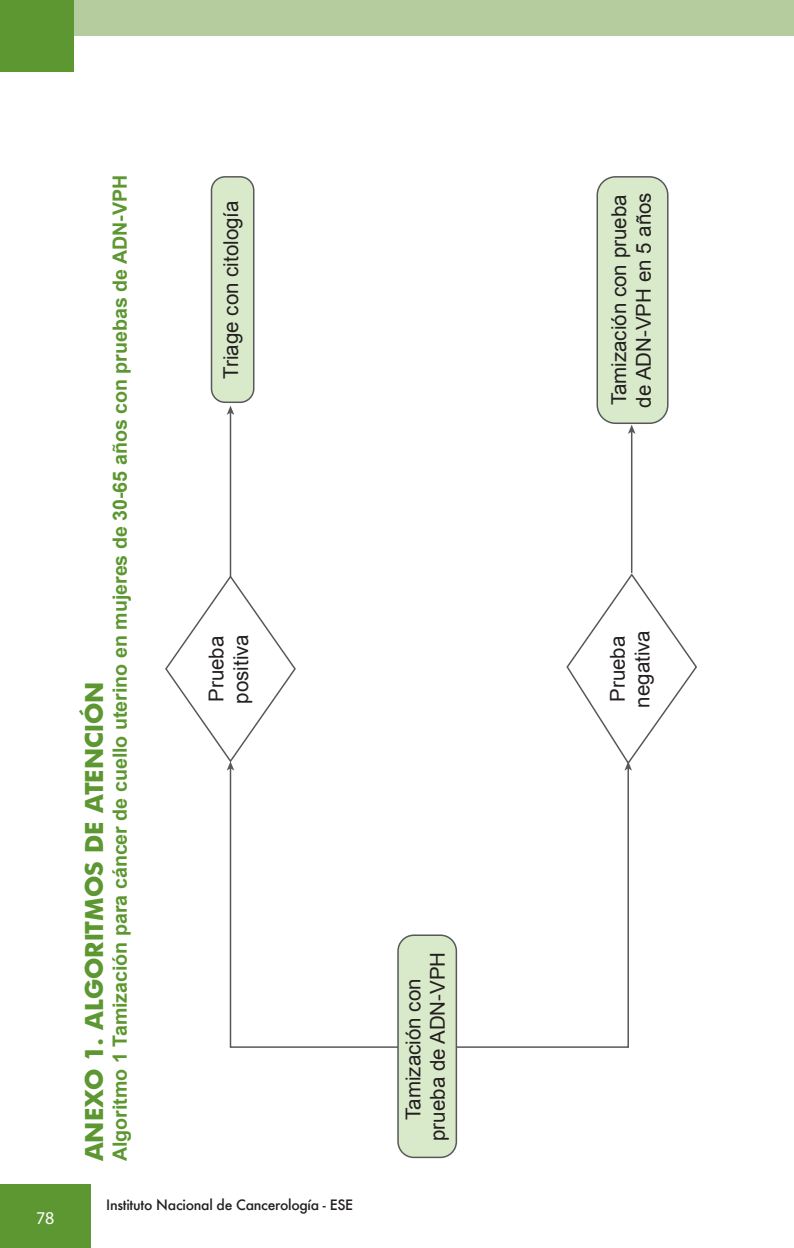
<style>
.page{position:relative;width:794px;height:1248px;background:#fff}
.page>*{position:absolute;margin:0;border:0;box-sizing:border-box;transform-origin:0 0}
.t1{font:700 24px "Futura";color:#5c9731}
.t2{font:20.4px/24.6px "Arial";color:#231f20}
.t3{font:700 19.6px "Arial";color:#5c9731}
.t4{font:18px "Myriad Pro";color:#fff}
.t5{font:500 14px "Futura";letter-spacing:-.02em;color:#231f20}
</style>
<div class="page">
<div style="left:0;top:1184px;width:91px;height:63px;background:#5c9731"></div>
<div style="left:0;top:0;width:794px;height:35px;background:#b5cc9e"></div>
<div style="left:0;top:0;width:74px;height:72px;background:#5c9731"></div>
<div style="left:230px;top:767px;width:399px;height:280px;border:2px solid #57585a"></div>
<hr style="left:230px;top:412px;width:1px;height:164px;background:#57585a">
<svg style="left:227px;top:406px;width:7px;height:9px"></svg>
<hr style="left:631px;top:431px;width:1px;height:142px;background:#57585a">
<svg style="left:628px;top:424px;width:7px;height:10px"></svg>
<div style="left:398px;top:935px;width:58px;height:222px;background:#d9eaca;border-radius:16px"></div>
<div style="left:397px;top:934px;width:60px;height:223px;border:2px solid #57585a;border-radius:16px"></div>
<div style="left:211px;top:177px;width:43px;height:225px;background:#d9eaca;border-radius:14px"></div>
<div style="left:211px;top:176px;width:43px;height:227px;border:2px solid #57585a;border-radius:14px"></div>
<div style="left:597px;top:177px;width:71px;height:246px;background:#d9eaca;border-radius:18px"></div>
<div style="left:596px;top:176px;width:72px;height:248px;border:2px solid #57585a;border-radius:18px"></div>
<svg style="left:165px;top:574px;width:132px;height:196px"></svg>
<svg style="left:565px;top:572px;width:132px;height:198px"></svg>
<p class="t4" style="left:36px;top:1206px;width:20px">78</p>
<p class="t1" style="left:77px;top:1161px;width:481px;rotate:-90deg">ANEXO 1. ALGORITMOS DE ATENCIÓN</p>
<p class="t3" style="left:107px;top:1161px;width:987px;rotate:-90deg">Algoritmo 1 Tamización para cáncer de cuello uterino en mujeres de 30-65 años con pruebas de ADN-VPH</p>
<p class="t2" style="left:219px;top:378px;width:180px;rotate:-90deg">Triage con citología</p>
<p class="t2" style="left:204px;top:703px;width:71px;rotate:-90deg">Prueba positiva</p>
<p class="t5" style="left:106px;top:1195px;width:248px">Instituto Nacional de Cancerología - ESE</p>
<p class="t2" style="left:401px;top:1140px;width:191px;text-align:center;rotate:-90deg">Tamización con prueba de ADN-VPH</p>
<p class="t2" style="left:607px;top:408px;width:217px;rotate:-90deg">Tamización con prueba de ADN-VPH en 5 años</p>
<p class="t2" style="left:605px;top:707px;width:79px;rotate:-90deg">Prueba negativa</p>
</div>
